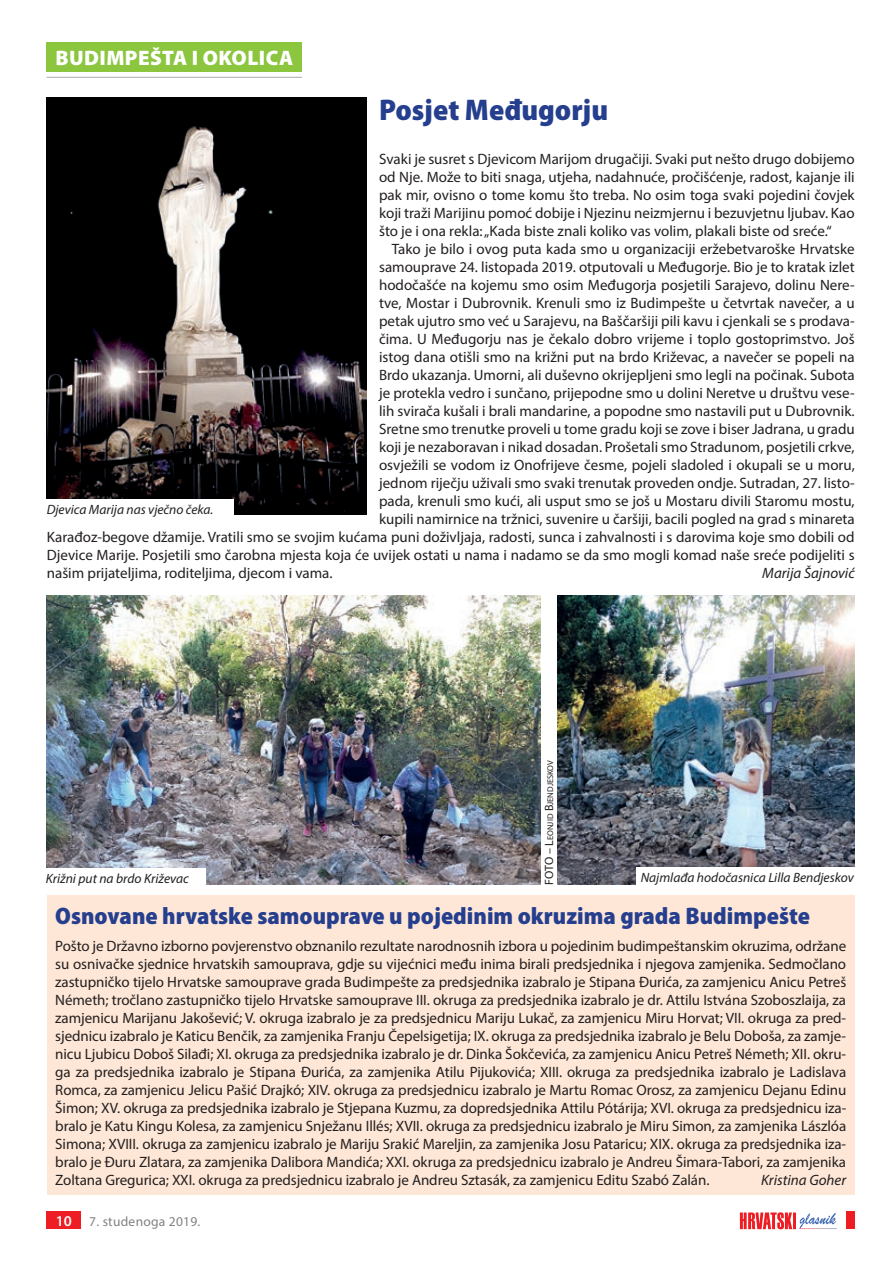
<style>
.page{position:relative;width:893px;height:1263px;background:#fff}
.page>*{position:absolute;margin:0;border:0;box-sizing:border-box;transform-origin:0 0}
.t1{font:900 semi-condensed 30px "Myriad Pro";color:#253f8e}
.t2{font:900 semi-condensed 24px "Myriad Pro";color:#253f8e}
.t3{font:900 21px "Myriad Pro";letter-spacing:.02em;color:#fff}
.t4{font:15px/18px "Myriad Pro";color:#231f20;text-align:justify}
.t5{font:italic 15px "Myriad Pro";color:#231f20}
.t6{font:italic 13.5px "Myriad Pro";color:#231f20}
.t7{font:13.5px "Myriad Pro";letter-spacing:.02em;color:#808285}
.t8{font:8.4px "Myriad Pro";color:#231f20}
.s1{font-size:12px}
.s2{font-weight:600;font-size:15px;color:#fff}
</style>
<div class="page">
<svg style="left:740px;top:1212px;width:96px;height:17px"></svg>
<div style="left:846px;top:1212px;width:9px;height:17px;background:#ee1d23"></div>
<div style="left:47px;top:1212px;width:34px;height:17px;background:#ee1d23"></div>
<div style="left:47px;top:43px;width:255px;height:29px;background:#8bc63e"></div>
<hr style="left:47px;top:77px;width:255px;height:1px;background:#a8a9ad">
<img style="left:47px;top:98px;width:319px;height:416px">
<img style="left:47px;top:595px;width:493px;height:289px">
<img style="left:557px;top:595px;width:298px;height:289px">
<div style="left:43px;top:499px;width:191px;height:19px;background:#fff"></div>
<div style="left:41px;top:868px;width:165px;height:20px;background:#fff"></div>
<div style="left:636px;top:868px;width:232px;height:19px;background:#fff"></div>
<div style="left:47px;top:896px;width:808px;height:299px;background:#fee7d6"></div>
<h3 class="t3" style="left:55px;top:44px;width:28px">BUDIM</h3>
<h3 class="t3" style="left:125px;top:44px;width:91px">PEšTA I OKOLI</h3>
<h3 class="t3" style="left:266px;top:44px;width:28px">CA</h3>
<h1 class="t1" style="left:379px;top:90px;width:231px">Posjet Međugorju</h1>
<p class="t4" style="left:379px;top:150px;width:477px">Svaki je susret s Djevicom Marijom drugačiji. Svaki put nešto drugo dobijemo od Nje. Može to biti snaga, utjeha, nadahnuće, pročišćenje, radost, kajanje ili pak mir, ovisno o tome komu što treba. No osim toga svaki pojedini čovjek koji traži Marijinu pomoć dobije i Njezinu neizmjernu i bezuvjetnu ljubav. Kao što je i ona rekla: „Kada biste znali koliko vas volim, plakali biste od sreće.“</p>
<p class="t4" style="left:392px;top:240px;width:464px">Tako je bilo i ovog puta kada smo u organizaciji eržebetvaroške Hrvatske</p>
<p class="t4" style="left:379px;top:258px;width:477px">samouprave 24. listopada 2019. otputovali u Međugorje. Bio je to kratak izlet</p>
<p class="t4" style="left:379px;top:276px;width:477px">hodočašće na kojemu smo osim Međugorja posjetili Sarajevo, dolinu Nere-</p>
<p class="t4" style="left:379px;top:294px;width:477px">tve, Mostar i Dubrovnik. Krenuli smo iz Budimpešte u četvrtak navečer, a u</p>
<p class="t4" style="left:379px;top:312px;width:477px">petak ujutro smo već u Sarajevu, na Baščaršiji pili kavu i cjenkali se s prodava-</p>
<p class="t4" style="left:379px;top:330px;width:477px">čima. U Međugorju nas je čekalo dobro vrijeme i toplo gostoprimstvo. Još</p>
<p class="t4" style="left:379px;top:348px;width:477px">istog dana otišli smo na križni put na brdo Križevac, a navečer se popeli na</p>
<p class="t4" style="left:379px;top:366px;width:477px">Brdo ukazanja. Umorni, ali duševno okrijepljeni smo legli na počinak. Subota</p>
<p class="t4" style="left:379px;top:384px;width:477px">je protekla vedro i sunčano, prijepodne smo u dolini Neretve u društvu vese-</p>
<p class="t4" style="left:379px;top:402px;width:477px">lih svirača kušali i brali mandarine, a popodne smo nastavili put u Dubrovnik.</p>
<p class="t4" style="left:379px;top:420px;width:477px">Sretne smo trenutke proveli u tome gradu koji se zove i biser Jadrana, u gradu</p>
<p class="t4" style="left:379px;top:438px;width:477px">koji je nezaboravan i nikad dosadan. Prošetali smo Stradunom, posjetili crkve,</p>
<p class="t4" style="left:379px;top:456px;width:477px">osvježili se vodom iz Onofrijeve česme, pojeli sladoled i okupali se u moru,</p>
<p class="t4" style="left:379px;top:474px;width:477px">jednom riječju uživali smo svaki trenutak proveden ondje. Sutradan, 27. listo-</p>
<p class="t4" style="left:379px;top:492px;width:477px">pada, krenuli smo kući, ali usput smo se još u Mostaru divili Staromu mostu,</p>
<p class="t4" style="left:379px;top:510px;width:477px">kupili namirnice na tržnici, suvenire u čaršiji, bacili pogled na grad s minareta</p>
<p class="t4" style="left:47px;top:528px;width:809px">Karađoz-begove džamije. Vratili smo se svojim kućama puni doživljaja, radosti, sunca i zahvalnosti i s darovima koje smo dobili od</p>
<p class="t4" style="left:47px;top:546px;width:809px">Djevice Marije. Posjetili smo čarobna mjesta koja će uvijek ostati u nama i nadamo se da smo mogli komad naše sreće podijeliti s</p>
<p class="t4" style="left:47px;top:564px;width:287px">našim prijateljima, roditeljima, djecom i vama.</p>
<p class="t5" style="left:762px;top:564px;width:94px">Marija Šajnović</p>
<p class="t6" style="left:47px;top:501px;width:168px">Djevica Marija nas vječno čeka.</p>
<p class="t8" style="left:545px;top:884px;width:126px;rotate:-90deg"><span class="s1">FOTO – L</span>eonjid <span class="s1">B</span>jendjeskov</p>
<p class="t6" style="left:46px;top:870px;width:145px">Križni put na brdo Križevac</p>
<p class="t6" style="left:641px;top:869px;width:215px">Najmlađa hodočasnica Lilla Bendjeskov</p>
<h2 class="t2" style="left:55px;top:900px;width:756px">Osnovane hrvatske samouprave u pojedinim okruzima grada Budimpešte</h2>
<p class="t4" style="left:55px;top:936px;width:792px">Pošto je Državno izborno povjerenstvo obznanilo rezultate narodnosnih izbora u pojedinim budimpeštanskim okruzima, održane su osnivačke sjednice hrvatskih samouprava, gdje su vijećnici među inima birali predsjednika i njegova zamjenika. Sedmočlano zastupničko tijelo Hrvatske samouprave grada Budimpešte za predsjednika izabralo je Stipana Đurića, za zamjenicu Anicu Petreš Németh; tročlano zastupničko tijelo Hrvatske samouprave III. okruga za predsjednika izabralo je dr. Attilu Istvána Szoboszlaija, za zamjenicu Marijanu Jakošević; V. okruga izabralo je za predsjednicu Mariju Lukač, za zamjenicu Miru Horvat; VII. okruga za pred&shy;sjednicu izabralo je Katicu Benčik, za zamjenika Franju Čepelsigetija; IX. okruga za predsjednika izabralo je Belu Doboša, za zamje&shy;nicu Ljubicu Doboš Silađi; XI. okruga za predsjednika izabralo je dr. Dinka Šokčevića, za zamjenicu Anicu Petreš Németh; XII. okru&shy;ga za predsjednika izabralo je Stipana Đurića, za zamjenika Atilu Pijukovića; XIII. okruga za predsjednika izabralo je Ladislava Romca, za zamjenicu Jelicu Pašić Drajkó; XIV. okruga za predsjednicu izabralo je Martu Romac Orosz, za zamjenicu Dejanu Edinu Šimon; XV. okruga za predsjednika izabralo je Stjepana Kuzmu, za dopredsjednika Attilu Pótárija; XVI. okruga za predsjednicu iza&shy;bralo je Katu Kingu Kolesa, za zamjenicu Snježanu Illés; XVII. okruga za predsjednicu izabralo je Miru Simon, za zamjenika Lászlóa Simona; XVIII. okruga za zamjenicu izabralo je Mariju Srakić Mareljin, za zamjenika Josu Pataricu; XIX. okruga za predsjednika iza&shy;bralo je Đuru Zlatara, za zamjenika Dalibora Mandića; XXI. okruga za predsjednicu izabralo je Andreu Šimara-Tabori, za zamjenika Zoltana Gregurica; XXI. okruga za predsjednicu izabralo je Andreu Sztasák, za zamjenicu Editu Szabó Zalán.</p>
<p class="t5" style="left:761px;top:1170px;width:87px">Kristina Goher</p>
<p class="t7" style="left:56px;top:1213px;width:146px"><span class="s2">10</span> 7. studenoga 2019.</p>
</div>
